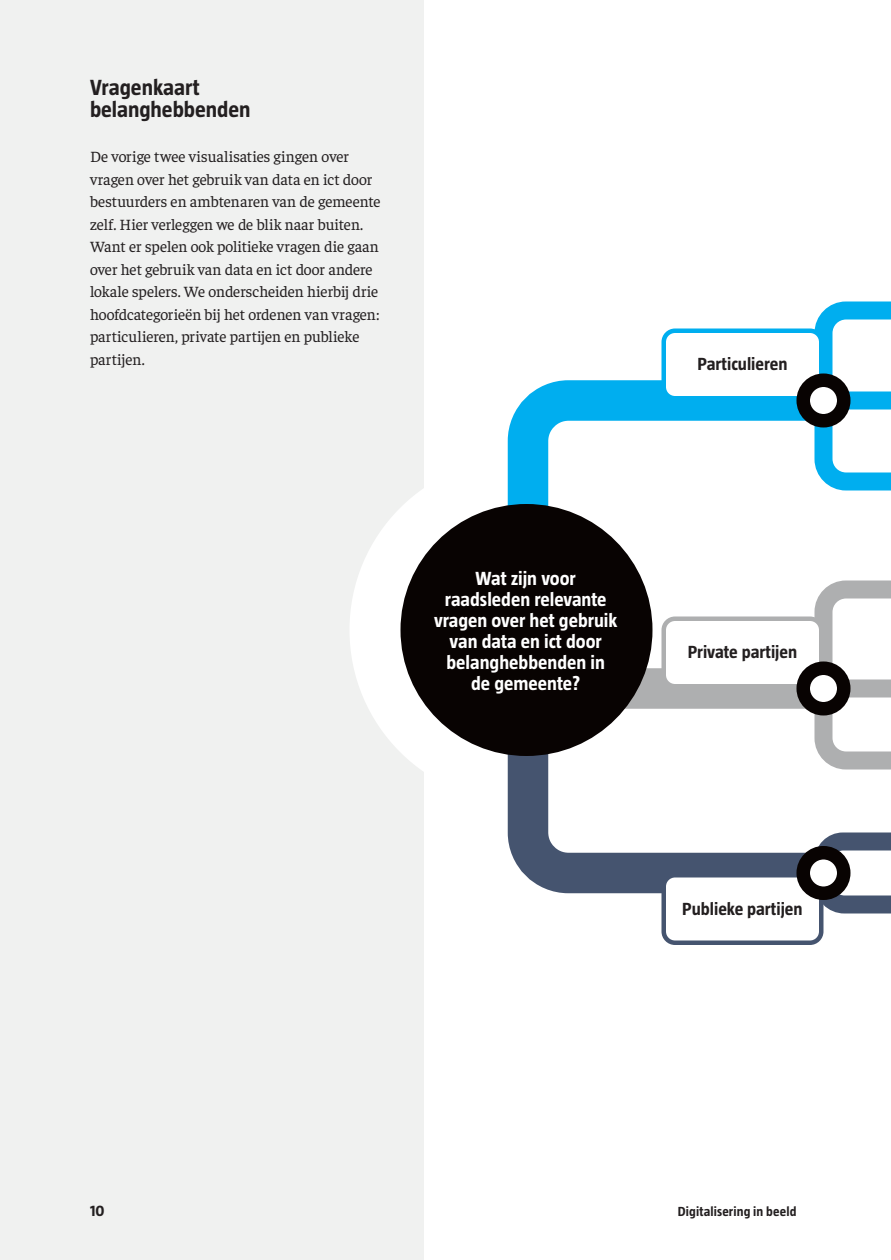
<style>
.page{position:relative;width:891px;height:1260px;background:#fff}
.page>*{position:absolute;margin:0;border:0;box-sizing:border-box;transform-origin:0 0}
.kop_15_15{font:700 22.5px/22.5px "Taz";color:#231f20}
.t1{font:700 19.5px/21px "Taz";color:#fff;text-align:center}
.t2{font:700 18px "Taz";color:#231f20}
.body___wit{font:15.75px/22.5px "Faustina";letter-spacing:-.01em;color:#231f20}
.t3{font:700 15.75px "Taz";color:#231f20}
.t4{font:700 13.5px "Taz";letter-spacing:.01em;color:#231f20}
</style>
<div class="page">
<div style="left:0;top:0;width:424px;height:1260px;background:#f0f1f0"></div>
<div style="left:350px;top:458px;width:344px;height:344px;background:#fff;border-radius:50%"></div>
<svg style="left:488px;top:360px;width:316px;height:194px"></svg>
<svg style="left:488px;top:554px;width:317px;height:360px"></svg>
<div style="left:549px;top:668px;width:275px;height:41px;background:#aeafb0"></div>
<svg style="left:814px;top:301px;width:77px;height:190px"></svg>
<svg style="left:814px;top:580px;width:77px;height:190px"></svg>
<svg style="left:806px;top:832px;width:85px;height:82px"></svg>
<div style="left:664px;top:331px;width:157px;height:67px;background:#fff;border-radius:11px"></div>
<div style="left:662px;top:328px;width:162px;height:72px;border:4px solid #00aeef;border-radius:11px"></div>
<div style="left:664px;top:875px;width:157px;height:68px;background:#fff;border-radius:11px"></div>
<div style="left:662px;top:873px;width:162px;height:72px;border:4px solid #45546f;border-radius:11px"></div>
<div style="left:664px;top:619px;width:157px;height:67px;background:#fff;border-radius:11px"></div>
<div style="left:662px;top:616px;width:162px;height:72px;border:4px solid #aeafb0;border-radius:11px"></div>
<div style="left:803px;top:380px;width:41px;height:41px;background:#fff;border-radius:50%"></div>
<div style="left:796px;top:374px;width:54px;height:54px;border:14px solid #080302;border-radius:50%"></div>
<div style="left:803px;top:853px;width:41px;height:40px;background:#fff;border-radius:50%"></div>
<div style="left:796px;top:846px;width:54px;height:54px;border:14px solid #080302;border-radius:50%"></div>
<div style="left:803px;top:668px;width:41px;height:41px;background:#fff;border-radius:50%"></div>
<div style="left:796px;top:662px;width:54px;height:54px;border:14px solid #080302;border-radius:50%"></div>
<div style="left:400px;top:504px;width:252px;height:252px;background:#080302;border-radius:50%"></div>
<h3 class="kop_15_15" style="left:90px;top:75px;width:162px">Vragenkaart belanghebbenden</h3>
<p class="body___wit" style="left:90px;top:144px;width:292px">De vorige twee visualisaties gingen over vragen over het gebruik van data en ict door bestuurders en ambtenaren van de gemeente zelf. Hier verleggen we de blik naar buiten.<br>Want er spelen ook politieke vragen die gaan over het gebruik van data en ict door andere lokale spelers. We onderscheiden hierbij drie hoofdcategorieën bij het ordenen van vragen: particulieren, private partijen en publieke partijen.</p>
<p class="t2" style="left:698px;top:354px;width:91px">Particulieren</p>
<p class="t1" style="left:434px;top:568px;width:185px">Wat zijn voor raadsleden relevante vragen over het gebruik van data en ict door belanghebbenden in<br>de gemeente?</p>
<p class="t2" style="left:688px;top:642px;width:111px">Private partijen</p>
<p class="t2" style="left:682px;top:898px;width:122px">Publieke partijen</p>
<p class="t3" style="left:90px;top:1202px;width:16px">10</p>
<p class="t4" style="left:678px;top:1204px;width:120px">Digitalisering in beeld</p>
</div>
